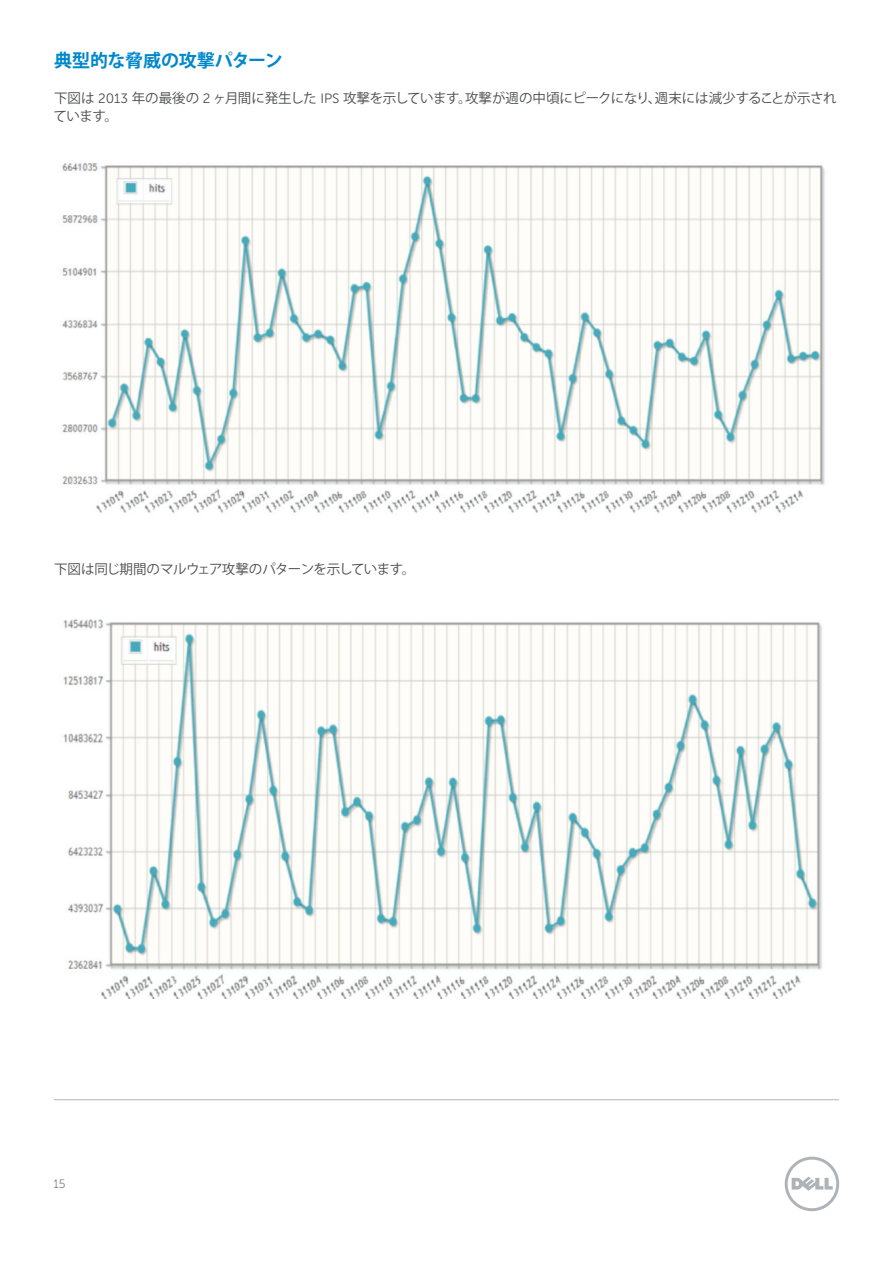
<style>
.page{position:relative;width:893px;height:1263px;background:#fff}
.page>*{position:absolute;margin:0;border:0;box-sizing:border-box;transform-origin:0 0}
.t1{font:700 18px "Koz Go Pro";letter-spacing:-.01em;color:#0087cb}
.t2{font:13.5px/18px "Koz Go Pro";letter-spacing:-.025em;color:#4b4c4d}
.t3{font:12px "Museo Sans For Dell 100";color:#3e444f}
.s1{font-family:"Museo Sans For Dell 300"}
</style>
<div class="page">
<img style="left:62px;top:163px;width:763px;height:350px">
<img style="left:63px;top:619px;width:759px;height:380px">
<hr style="left:54px;top:1099px;width:785px;height:1px;background:#aeb3b8">
<svg style="left:785px;top:1157px;width:54px;height:54px"></svg>
<h1 class="t1" style="left:54px;top:49px;width:230px">典型的な脅威の攻撃パターン</h1>
<p class="t2" style="left:54px;top:89px;width:784px">下図は <span class="s1">2013</span> 年の最後の <span class="s1">2</span> ヶ月間に発生した <span class="s1">IPS</span> 攻撃を示しています。攻撃が週の中頃にピークになり、週末には減少することが示されています。</p>
<p class="t2" style="left:54px;top:560px;width:363px">下図は同じ期間のマルウェア攻撃のパターンを示しています。</p>
<p class="t3" style="left:53px;top:1178px;width:14px">15</p>
</div>
